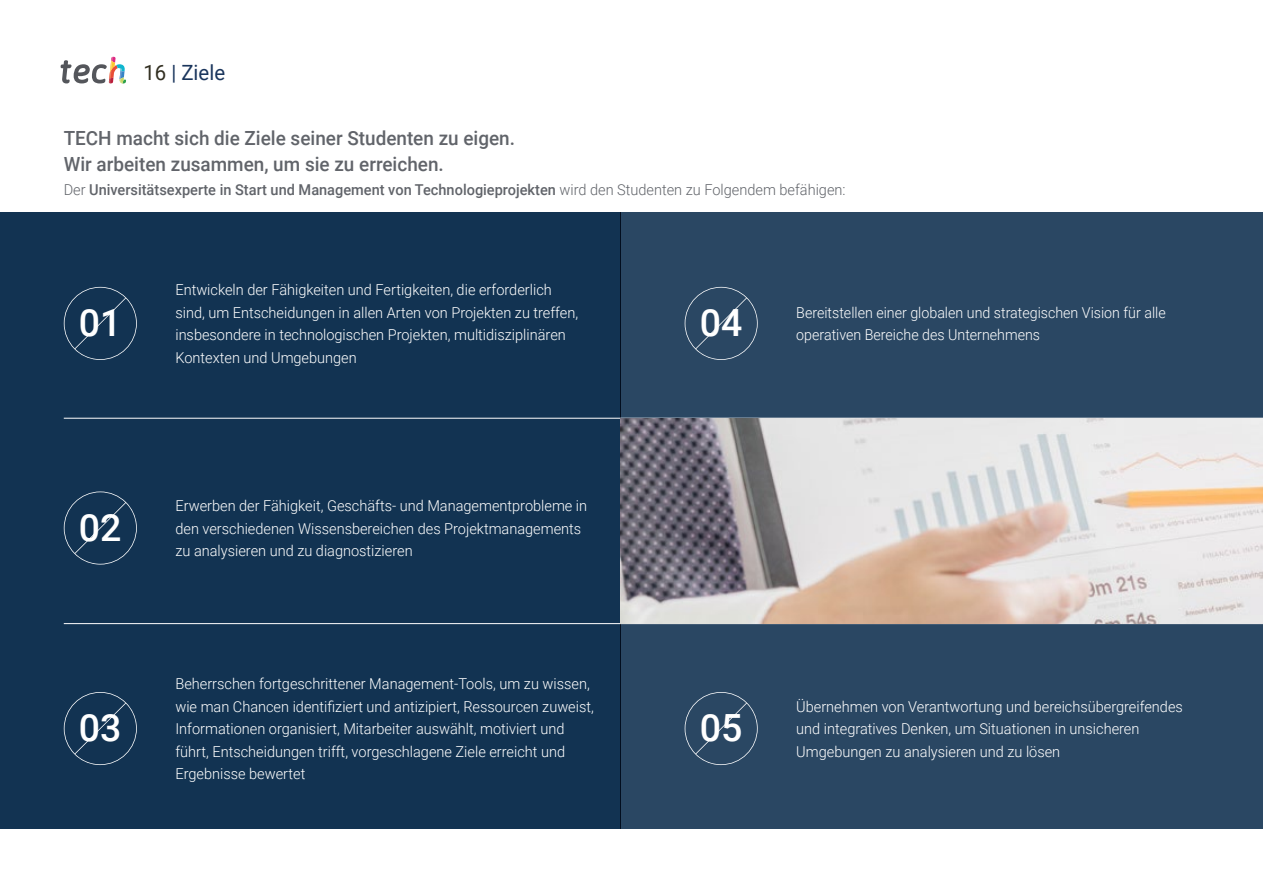
<style>
.page{position:relative;width:1263px;height:893px;background:#fff}
.page>*{position:absolute;margin:0;border:0;box-sizing:border-box;transform-origin:0 0}
.Texto{font:500 37.5px "Roboto";color:#fff}
.Sección___Pag{font:21px "Roboto";color:#1a355c}
.Subtítulo_Pag{font:500 19.5px "Roboto";color:#61646a}
.Subtítulo_Pag-2{font:300 15px/22.5px "Roboto";color:#fff}
.Texto-2{font:500 15px "Roboto";color:#61646a}
.Subtítulo_Pag-3{font:300 15px "Roboto";color:#fff;scale:.95 1}
.s1{color:#312e20}
.s2{font-weight:300}
</style>
<div class="page">
<svg style="left:61px;top:57px;width:65px;height:27px"></svg>
<div style="left:0;top:213px;width:621px;height:616px;background:#123352"></div>
<div style="left:621px;top:213px;width:642px;height:616px;background:#2a4763"></div>
<hr style="left:1262px;top:213px;width:1px;height:616px;background:#123352">
<svg style="left:64px;top:287px;width:73px;height:73px"></svg>
<svg style="left:64px;top:692px;width:73px;height:73px"></svg>
<svg style="left:64px;top:491px;width:73px;height:74px"></svg>
<svg style="left:685px;top:692px;width:73px;height:73px"></svg>
<svg style="left:685px;top:287px;width:73px;height:73px"></svg>
<hr style="left:64px;top:418px;width:1199px;height:1px;background:#fff">
<hr style="left:64px;top:623px;width:1199px;height:1px;background:#fff">
<img style="left:621px;top:418px;width:642px;height:206px">
<p class="Sección___Pag" style="left:144px;top:57px;width:83px"><span class="s1">16</span> | Ziele</p>
<p class="Subtítulo_Pag" style="left:64px;top:125px;width:453px">TECH macht sich die Ziele seiner Studenten zu eigen.</p>
<p class="Subtítulo_Pag" style="left:64px;top:150px;width:381px">Wir arbeiten zusammen, um sie zu erreichen.</p>
<p class="Texto-2" style="left:64px;top:179px;width:783px"><span class="s2">Der</span> Universitätsexperte in Start und Management von Technologieprojekten <span class="s2">wird den Studenten zu Folgendem befähigen:</span></p>
<p class="Texto" style="left:79px;top:296px;width:44px">01</p>
<p class="Texto" style="left:79px;top:501px;width:44px">02</p>
<p class="Texto" style="left:79px;top:702px;width:44px">03</p>
<p class="Subtítulo_Pag-2" style="left:175px;top:278px;width:404px">Entwickeln der Fähigkeiten und Fertigkeiten, die erforderlich sind, um Entscheidungen in allen Arten von Projekten zu treffen, insbesondere in technologischen Projekten, multidisziplinären Kontexten und Umgebungen</p>
<p class="Subtítulo_Pag-2" style="left:175px;top:494px;width:413px">Erwerben der Fähigkeit, Geschäfts- und Managementprobleme in den verschiedenen Wissensbereichen des Projektmanagements zu analysieren und zu diagnostizieren</p>
<p class="Subtítulo_Pag-2" style="left:175px;top:672px;width:420px">Beherrschen fortgeschrittener Management-Tools, um zu wissen, wie man Chancen identifiziert und antizipiert, Ressourcen zuweist, Informationen organisiert, Mitarbeiter auswählt, motiviert und führt, Entscheidungen trifft, vorgeschlagene Ziele erreicht und Ergebnisse bewertet</p>
<p class="Texto" style="left:700px;top:296px;width:44px">04</p>
<p class="Subtítulo_Pag-3" style="left:796px;top:302px;width:390px">Bereitstellen einer globalen und strategischen Vision für alle</p>
<p class="Subtítulo_Pag-3" style="left:796px;top:324px;width:258px">operativen Bereiche des Unternehmens</p>
<p class="Texto" style="left:700px;top:702px;width:44px">05</p>
<p class="Subtítulo_Pag-2" style="left:796px;top:694px;width:388px">Übernehmen von Verantwortung und bereichsübergreifendes und integratives Denken, um Situationen in unsicheren<br>Umgebungen zu analysieren und zu lösen</p>
</div>
